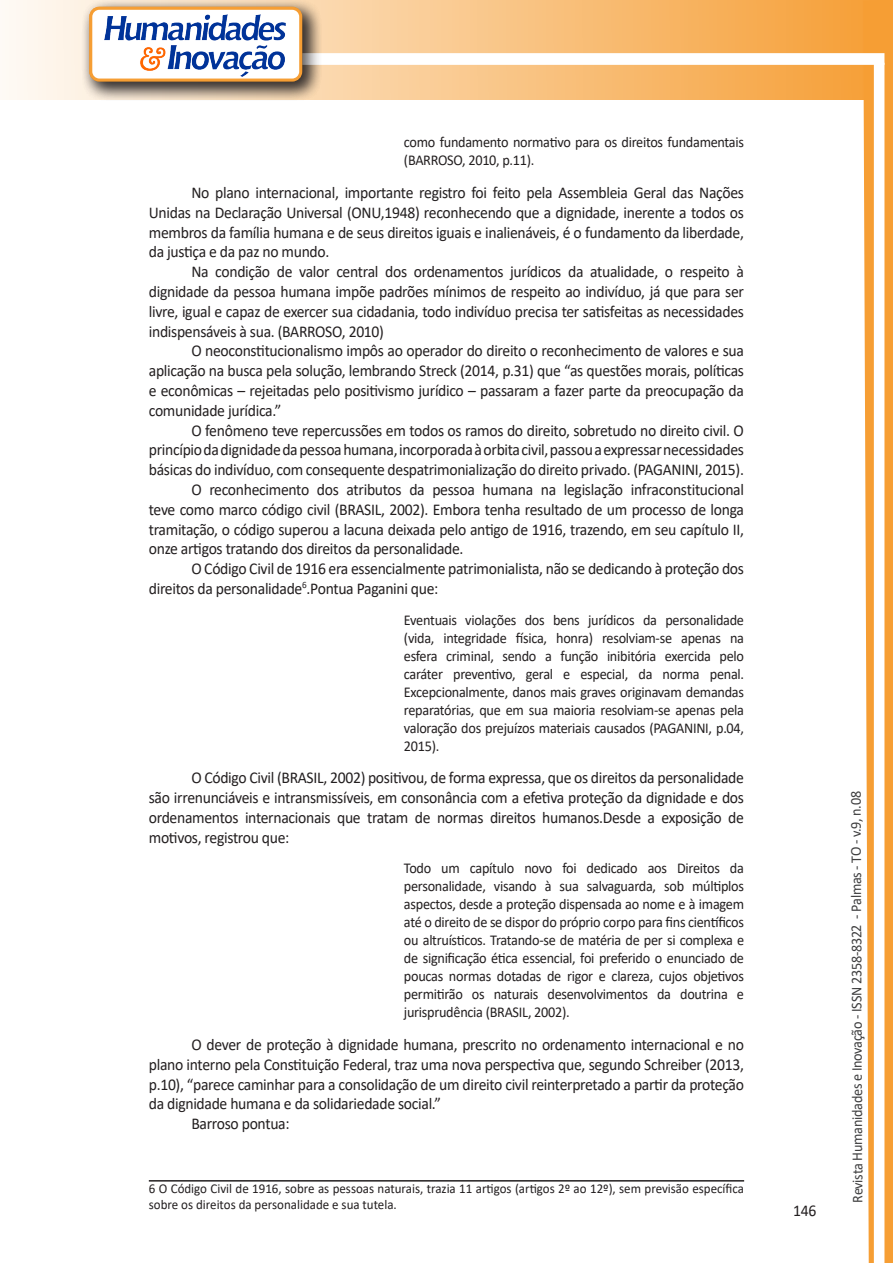
<style>
.page{position:relative;width:893px;height:1263px;background:#fff}
.page>*{position:absolute;margin:0;border:0;box-sizing:border-box;transform-origin:0 0}
.texto{font:16.5px/19.8px "Calibri";letter-spacing:-.02em;color:#231f20;text-align:justify;scale:.95 1}
.citacao{font:15px/18px "Calibri";letter-spacing:-.02em;color:#231f20;text-align:justify;scale:.95 1}
.t1{font:15px "Calibri";letter-spacing:-.025em;color:#3e3e3f;scale:.95 1}
.Rodapé{font:13.5px/16.2px "Calibri";color:#231f20;scale:.96 1}
</style>
<div class="page">
<svg style="left:5px;top:0;width:858px;height:100px;background:#f9c484"></svg>
<div style="left:302px;top:53px;width:582px;height:12px;background:#fff;border:2px solid #fff"></div>
<svg style="left:863px;top:0;width:30px;height:1263px"></svg>
<div style="left:81px;top:0;width:241px;height:102px;background:#231f20;opacity:.75"></div>
<div style="left:91px;top:8px;width:210px;height:72px;background:#fff;border-radius:9px"></div>
<img style="left:104px;top:14px;width:181px;height:62px">
<div style="left:89px;top:7px;width:213px;height:75px;border:3px solid #f69e34;border-radius:9px"></div>
<hr style="left:149px;top:1180px;width:595px;height:1px;background:#231f20">
<p class="citacao" style="left:404px;top:133px;width:359px">como fundamento normativo para os direitos fundamentais (BARROSO, 2010, p.11).</p>
<p class="texto" style="left:149px;top:182px;width:628px;text-indent:43px">No plano internacional, importante registro foi feito pela Assembleia Geral das Nações Unidas na Declaração Universal (ONU,1948) reconhecendo que a dignidade, inerente a todos os membros da família humana e de seus direitos iguais e inalienáveis, é o fundamento da liberdade, da justiça e da paz no mundo.</p>
<p class="texto" style="left:149px;top:261px;width:628px;text-indent:43px">Na condição de valor central dos ordenamentos jurídicos da atualidade, o respeito à dignidade da pessoa humana impõe padrões mínimos de respeito ao indivíduo, já que para ser livre, igual e capaz de exercer sua cidadania, todo indivíduo precisa ter satisfeitas as necessidades indispensáveis à sua. (BARROSO, 2010)</p>
<p class="texto" style="left:149px;top:340px;width:628px;text-indent:43px">O neoconstitucionalismo impôs ao operador do direito o reconhecimento de valores e sua aplicação na busca pela solução, lembrando Streck (2014, p.31) que “as questões morais, políticas e econômicas – rejeitadas pelo positivismo jurídico – passaram a fazer parte da preocupação da comunidade jurídica.”</p>
<p class="texto" style="left:149px;top:420px;width:628px;text-indent:43px">O fenômeno teve repercussões em todos os ramos do direito, sobretudo no direito civil. O princípio da dignidade da pessoa humana, incorporada à orbita civil, passou a expressar necessidades básicas do indivíduo, com consequente despatrimonialização do direito privado. (PAGANINI, 2015).</p>
<p class="texto" style="left:149px;top:479px;width:628px;text-indent:43px">O reconhecimento dos atributos da pessoa humana na legislação infraconstitucional teve como marco código civil (BRASIL, 2002). Embora tenha resultado de um processo de longa tramitação, o código superou a lacuna deixada pelo antigo de 1916, trazendo, em seu capítulo II, onze artigos tratando dos direitos da personalidade.</p>
<p class="texto" style="left:149px;top:558px;width:628px;text-indent:43px">O Código Civil de 1916 era essencialmente patrimonialista, não se dedicando à proteção dos direitos da personalidade<sup>6</sup>.Pontua Paganini que:</p>
<p class="citacao" style="left:404px;top:610px;width:360px">Eventuais violações dos bens jurídicos da personalidade (vida, integridade física, honra) resolviam-se apenas na esfera criminal, sendo a função inibitória exercida pelo caráter preventivo, geral e especial, da norma penal.<br>Excepcionalmente, danos mais graves originavam demandas reparatórias, que em sua maioria resolviam-se apenas pela valoração dos prejuízos materiais causados (PAGANINI, p.04, 2015).</p>
<p class="texto" style="left:149px;top:767px;width:628px;text-indent:43px">O Código Civil (BRASIL, 2002) positivou, de forma expressa, que os direitos da personalidade são irrenunciáveis e intransmissíveis, em consonância com a efetiva proteção da dignidade e dos ordenamentos internacionais que tratam de normas direitos humanos.Desde a exposição de motivos, registrou que:</p>
<p class="citacao" style="left:404px;top:859px;width:360px">Todo um capítulo novo foi dedicado aos Direitos da personalidade, visando à sua salvaguarda, sob múltiplos aspectos, desde a proteção dispensada ao nome e à imagem até o direito de se dispor do próprio corpo para fins científicos ou altruísticos. Tratando-se de matéria de per si complexa e de significação ética essencial, foi preferido o enunciado de poucas normas dotadas de rigor e clareza, cujos objetivos permitirão os naturais desenvolvimentos da doutrina e jurisprudência (BRASIL, 2002).</p>
<p class="texto" style="left:149px;top:1034px;width:628px;text-indent:43px">O dever de proteção à dignidade humana, prescrito no ordenamento internacional e no plano interno pela Constituição Federal, traz uma nova perspectiva que, segundo Schreiber (2013, p.10), “parece caminhar para a consolidação de um direito civil reinterpretado a partir da proteção da dignidade humana e da solidariedade social.”</p>
<p class="texto" style="left:191px;top:1113px;width:105px">Barroso pontua:</p>
<p class="Rodapé" style="left:149px;top:1180px;width:621px">6 O Código Civil de 1916, sobre as pessoas naturais, trazia 11 artigos (artigos 2º ao 12º), sem previsão específica sobre os direitos da personalidade e sua tutela.</p>
<p class="texto" style="left:793px;top:1200px;width:26px">146</p>
<p class="t1" style="left:846px;top:1203px;width:435px;rotate:-90deg">Revista Humanidades e Inovação - ISSN 2358-8322 - Palmas - TO - v.9, n.08</p>
</div>
